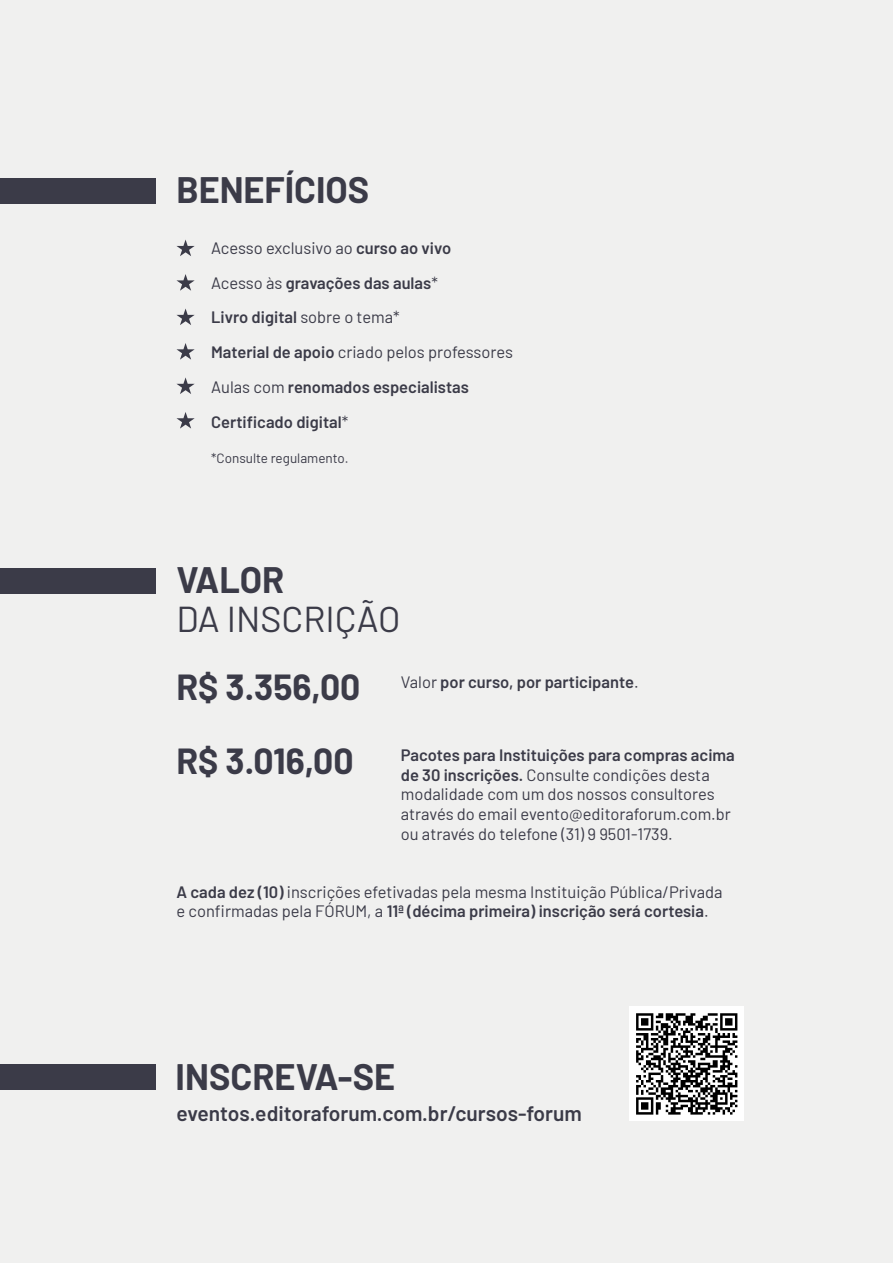
<style>
.page{position:relative;width:893px;height:1263px;background:#f0f0ef}
.page>*{position:absolute;margin:0;border:0;box-sizing:border-box;transform-origin:0 0}
.t1{font:700 36px "Barlow";color:#3b3b48}
.t2{font:36px "Barlow";color:#3b3b48}
.t3{font:700 35.4px/74.6px "Barlow";color:#3b3b48}
.t4{font:600 21px "Barlow";color:#3b3b48}
.t5{font:16.5px/19.8px "Barlow";color:#3b3b48}
.t6{font:600 16.5px/34.8px "Barlow";color:#3b3b48}
.t7{font:13.5px "Barlow";color:#3b3b48}
.s1{font-weight:400}
.s2{font-weight:600}
</style>
<div class="page">
<svg style="left:176px;top:240px;width:19px;height:16px"></svg>
<svg style="left:176px;top:274px;width:19px;height:17px"></svg>
<svg style="left:176px;top:308px;width:19px;height:17px"></svg>
<svg style="left:176px;top:343px;width:19px;height:17px"></svg>
<svg style="left:176px;top:377px;width:19px;height:17px"></svg>
<svg style="left:176px;top:412px;width:19px;height:17px"></svg>
<div style="left:0;top:178px;width:156px;height:25px;background:#3b3b48"></div>
<div style="left:0;top:568px;width:156px;height:25px;background:#3b3b48"></div>
<div style="left:0;top:1064px;width:156px;height:26px;background:#3b3b48"></div>
<div style="left:629px;top:1006px;width:115px;height:115px;background:#fff"></div>
<div style="left:634px;top:1011px;width:106px;height:106px;background:linear-gradient(to right,#fff,#fff)"></div>
<svg style="left:636px;top:1013px;width:101px;height:101px"></svg>
<h1 class="t1" style="left:176px;top:164px;width:194px">BENEFÍCIOS</h1>
<p class="t6" style="left:211px;top:229px;width:303px"><span class="s1">Acesso exclusivo ao</span> curso ao vivo<br><span class="s1">Acesso às</span> gravações das aulas<span class="s1">*<br></span>Livro digital <span class="s1">sobre o tema*<br></span>Material de apoio <span class="s1">criado pelos professores<br>Aulas com</span> renomados especialistas<br>Certificado digital<span class="s1">*</span></p>
<p class="t7" style="left:211px;top:449px;width:139px">*Consulte regulamento.</p>
<h1 class="t1" style="left:176px;top:553px;width:109px">VALOR</h1>
<h1 class="t2" style="left:176px;top:593px;width:225px">DA INSCRIÇÃO</h1>
<h2 class="t3" style="left:176px;top:647px;width:185px">R$ 3.356,00<br>R$ 3.016,00</h2>
<p class="t6" style="left:401px;top:663px;width:239px"><span class="s1">Valor</span> por curso, por participante<span class="s1">.</span></p>
<p class="t5" style="left:401px;top:744px;width:335px"><span class="s2">Pacotes para Instituições para compras acima de 30 inscrições.</span> Consulte condições desta modalidade com um dos nossos consultores através do email evento@editoraforum.com.br ou através do telefone (31) 9 9501-1739.</p>
<p class="t5" style="left:176px;top:880px;width:548px"><span class="s2">A cada dez (10)</span> inscrições efetivadas pela mesma Instituição Pública/Privada e confirmadas pela FÓRUM, a <span class="s2">11ª (décima primeira) inscrição será cortesia</span>.</p>
<h1 class="t1" style="left:176px;top:1050px;width:221px">INSCREVA-SE</h1>
<p class="t4" style="left:176px;top:1098px;width:407px">eventos.editoraforum.com.br/cursos-forum</p>
</div>
